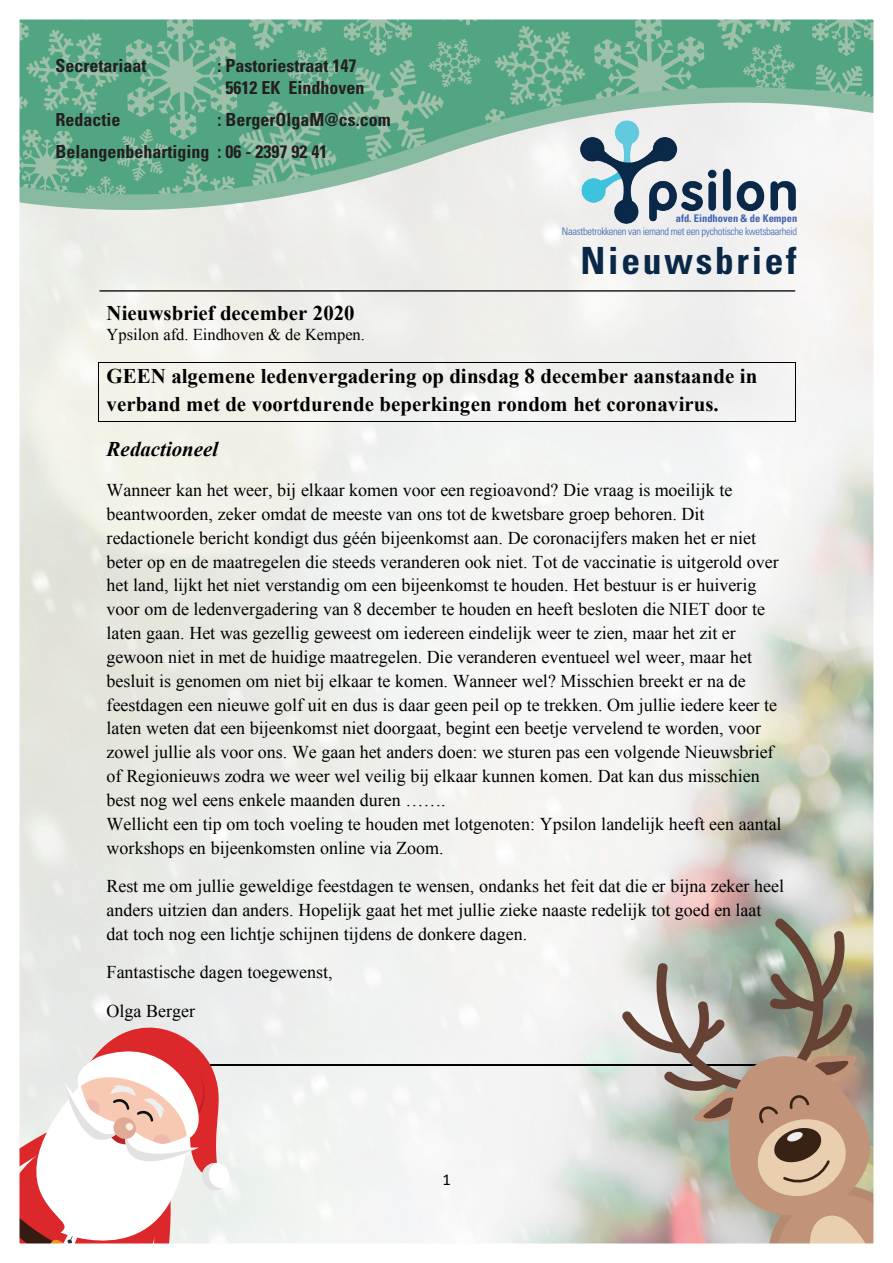
<style>
.page{position:relative;width:893px;height:1263px;background:#fff}
.page>*{position:absolute;margin:0;border:0;box-sizing:border-box;transform-origin:0 0}
.t1{font:700 condensed 37.5px "Univers";letter-spacing:.07em;color:#092848}
.t2{font:700 20.85px/27.8px "Times New Roman";color:#000001}
.t3{font:italic 700 20.85px "Times New Roman";color:#000001}
.t4{font:18px/23.9px "Times New Roman";color:#000001}
.t5{font:700 condensed 18px/21.6px "Univers";color:#231f20;text-align:center}
.t6{font:16.5px "Times New Roman";color:#000001}
.t7{font:16.5px "Calibri";color:#000001}
.t8{font:300 condensed 10.5px "Univers";letter-spacing:-.03em;color:#3f63af}
.t9{font:700 condensed 10.5px "Univers";color:#3f63af}
</style>
<div class="page">
<img style="left:21px;top:220px;width:851px;height:1022px">
<svg style="left:21px;top:21px;width:851px;height:30px;background:#63ab8b"></svg>
<svg style="left:21px;top:51px;width:851px;height:169px;background:#8dbfa8"></svg>
<hr style="left:99px;top:362px;width:696px;height:1px;background:#000001">
<hr style="left:98px;top:362px;width:1px;height:30px;background:#000001">
<hr style="left:795px;top:362px;width:1px;height:30px;background:#000001">
<hr style="left:99px;top:421px;width:696px;height:1px;background:#000001">
<svg style="left:98px;top:392px;width:1px;height:30px"></svg>
<svg style="left:795px;top:392px;width:1px;height:30px"></svg>
<hr style="left:104px;top:1065px;width:685px;height:1px;background:#000001">
<img style="left:574px;top:115px;width:229px;height:114px">
<hr style="left:99px;top:290px;width:696px;height:2px;background:#231f20">
<svg style="left:21px;top:1003px;width:209px;height:239px"></svg>
<svg style="left:622px;top:916px;width:250px;height:326px;background:#b7ab9b"></svg>
<p class="t5" style="left:56px;top:55px;width:93px">Secretariaat</p>
<p class="t5" style="left:218px;top:55px;width:148px">: Pastoriestraat 147<br>5612 EK Eindhoven</p>
<p class="t5" style="left:56px;top:109px;width:67px">Redactie</p>
<p class="t5" style="left:56px;top:104px;width:337px;line-height:32.1px;text-align:left;text-indent:162px">: BergerOlgaM@cs.com<br>Belangenbehartiging : 06 - 2397 92 41</p>
<p class="t9" style="left:676px;top:212px;width:123px">afd. Eindhoven &amp; de Kempen</p>
<p class="t8" style="left:562px;top:225px;width:237px">Naastbetrokkenen van iemand met een pychotische kwetsbaarheid</p>
<h1 class="t1" style="left:581px;top:237px;width:217px">Nieuwsbrief</h1>
<p class="t2" style="left:107px;top:299px;width:250px">Nieuwsbrief december 2020</p>
<p class="t6" style="left:107px;top:323px;width:260px">Ypsilon afd. Eindhoven &amp; de Kempen.</p>
<p class="t2" style="left:107px;top:362px;width:652px">GEEN algemene ledenvergadering op dinsdag 8 december aanstaande in verband met de voortdurende beperkingen rondom het coronavirus.</p>
<p class="t3" style="left:107px;top:434px;width:113px">Redactioneel</p>
<p class="t4" style="left:107px;top:478px;width:676px">Wanneer kan het weer, bij elkaar komen voor een regioavond? Die vraag is moeilijk te beantwoorden, zeker omdat de meeste van ons tot de kwetsbare groep behoren. Dit redactionele bericht kondigt dus géén bijeenkomst aan. De coronacijfers maken het er niet beter op en de maatregelen die steeds veranderen ook niet. Tot de vaccinatie is uitgerold over het land, lijkt het niet verstandig om een bijeenkomst te houden. Het bestuur is er huiverig voor om de ledenvergadering van 8 december te houden en heeft besloten die NIET door te laten gaan. Het was gezellig geweest om iedereen eindelijk weer te zien, maar het zit er gewoon niet in met de huidige maatregelen. Die veranderen eventueel wel weer, maar het besluit is genomen om niet bij elkaar te komen. Wanneer wel? Misschien breekt er na de feestdagen een nieuwe golf uit en dus is daar geen peil op te trekken. Om jullie iedere keer te laten weten dat een bijeenkomst niet doorgaat, begint een beetje vervelend te worden, voor zowel jullie als voor ons. We gaan het anders doen: we sturen pas een volgende Nieuwsbrief of Regionieuws zodra we weer wel veilig bij elkaar kunnen komen. Dat kan dus misschien best nog wel eens enkele maanden duren …….<br>Wellicht een tip om toch voeling te houden met lotgenoten: Ypsilon landelijk heeft een aantal workshops en bijeenkomsten online via Zoom.</p>
<p class="t4" style="left:107px;top:874px;width:679px">Rest me om jullie geweldige feestdagen te wensen, ondanks het feit dat die er bijna zeker heel anders uitzien dan anders. Hopelijk gaat het met jullie zieke naaste redelijk tot goed en laat dat toch nog een lichtje schijnen tijdens de donkere dagen.</p>
<p class="t4" style="left:107px;top:953px;width:227px;line-height:38.8px">Fantastische dagen toegewenst,<br>Olga Berger</p>
<p class="t7" style="left:442px;top:1168px;width:10px">1</p>
</div>
